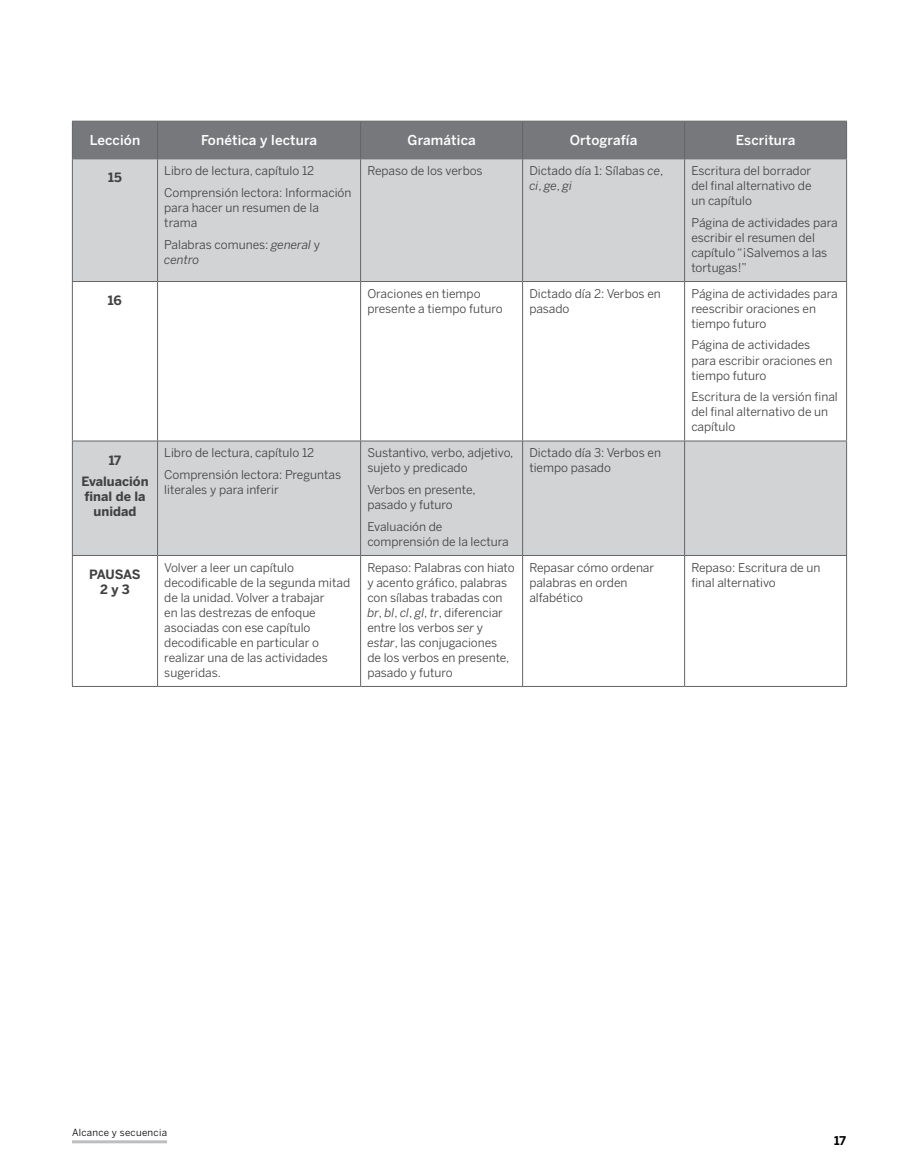
<style>
.page{position:relative;width:918px;height:1175px;background:#fff}
.page>*{position:absolute;margin:0;border:0;box-sizing:border-box;transform-origin:0 0}
.t1{font:500 13.5px "Benton Sans";letter-spacing:.01em;color:#fff}
.t2{font:700 12.75px/15px "Benton Sans";color:#414042;text-align:center}
.t3{font:12px/15px "Benton Sans";color:#414042}
.t4{font:700 12px "Benton Sans";color:#000}
.t5{font:9.75px "Benton Sans";letter-spacing:.03em;color:#000}
.s1{font-style:italic}
</style>
<div class="page">
<hr style="left:72px;top:1140px;width:95px;height:3px;background:#bcbec0">
<div style="left:73px;top:122px;width:773px;height:36px;background:#77787b"></div>
<div style="left:73px;top:159px;width:773px;height:122px;background:#d1d3d4"></div>
<svg style="left:73px;top:282px;width:773px;height:404px"></svg>
<hr style="left:157px;top:121px;width:1px;height:37px;background:#636466">
<hr style="left:360px;top:121px;width:1px;height:37px;background:#636466">
<hr style="left:522px;top:121px;width:1px;height:37px;background:#636466">
<hr style="left:684px;top:121px;width:1px;height:37px;background:#636466">
<hr style="left:72px;top:159px;width:1px;height:122px;background:#636466">
<hr style="left:157px;top:159px;width:1px;height:122px;background:#636466">
<hr style="left:360px;top:159px;width:1px;height:122px;background:#636466">
<hr style="left:522px;top:159px;width:1px;height:122px;background:#636466">
<hr style="left:684px;top:159px;width:1px;height:122px;background:#636466">
<hr style="left:846px;top:159px;width:1px;height:122px;background:#636466">
<hr style="left:72px;top:281px;width:86px;height:1px;background:#636466">
<hr style="left:72px;top:282px;width:1px;height:158px;background:#636466">
<hr style="left:158px;top:281px;width:203px;height:1px;background:#636466">
<hr style="left:157px;top:282px;width:1px;height:158px;background:#636466">
<hr style="left:361px;top:281px;width:162px;height:1px;background:#636466">
<hr style="left:360px;top:282px;width:1px;height:158px;background:#636466">
<hr style="left:523px;top:281px;width:162px;height:1px;background:#636466">
<hr style="left:522px;top:282px;width:1px;height:158px;background:#636466">
<hr style="left:685px;top:281px;width:162px;height:1px;background:#636466">
<hr style="left:684px;top:282px;width:1px;height:158px;background:#636466">
<hr style="left:846px;top:282px;width:1px;height:158px;background:#636466">
<hr style="left:72px;top:440px;width:86px;height:1px;background:#636466">
<hr style="left:72px;top:441px;width:1px;height:114px;background:#636466">
<hr style="left:158px;top:440px;width:203px;height:1px;background:#636466">
<hr style="left:157px;top:441px;width:1px;height:114px;background:#636466">
<hr style="left:361px;top:440px;width:162px;height:1px;background:#636466">
<hr style="left:360px;top:441px;width:1px;height:114px;background:#636466">
<hr style="left:523px;top:440px;width:162px;height:1px;background:#636466">
<hr style="left:522px;top:441px;width:1px;height:114px;background:#636466">
<hr style="left:685px;top:440px;width:162px;height:1px;background:#636466">
<hr style="left:684px;top:441px;width:1px;height:114px;background:#636466">
<hr style="left:846px;top:441px;width:1px;height:114px;background:#636466">
<hr style="left:72px;top:555px;width:86px;height:1px;background:#636466">
<hr style="left:72px;top:556px;width:1px;height:130px;background:#636466">
<hr style="left:158px;top:555px;width:203px;height:1px;background:#636466">
<hr style="left:157px;top:556px;width:1px;height:130px;background:#636466">
<hr style="left:361px;top:555px;width:162px;height:1px;background:#636466">
<hr style="left:360px;top:556px;width:1px;height:130px;background:#636466">
<hr style="left:523px;top:555px;width:162px;height:1px;background:#636466">
<hr style="left:522px;top:556px;width:1px;height:130px;background:#636466">
<hr style="left:685px;top:555px;width:162px;height:1px;background:#636466">
<hr style="left:684px;top:556px;width:1px;height:130px;background:#636466">
<hr style="left:846px;top:556px;width:1px;height:130px;background:#636466">
<hr style="left:72px;top:686px;width:86px;height:1px;background:#636466">
<hr style="left:158px;top:686px;width:203px;height:1px;background:#636466">
<hr style="left:361px;top:686px;width:162px;height:1px;background:#636466">
<hr style="left:523px;top:686px;width:162px;height:1px;background:#636466">
<hr style="left:685px;top:686px;width:162px;height:1px;background:#636466">
<hr style="left:72px;top:121px;width:86px;height:1px;background:#636466">
<hr style="left:72px;top:121px;width:1px;height:37px;background:#636466">
<hr style="left:158px;top:121px;width:203px;height:1px;background:#636466">
<hr style="left:361px;top:121px;width:162px;height:1px;background:#636466">
<hr style="left:523px;top:121px;width:162px;height:1px;background:#636466">
<hr style="left:685px;top:121px;width:162px;height:1px;background:#636466">
<hr style="left:846px;top:121px;width:1px;height:37px;background:#636466">
<hr style="left:72px;top:158px;width:86px;height:1px;background:#636466">
<hr style="left:158px;top:158px;width:203px;height:1px;background:#636466">
<hr style="left:361px;top:158px;width:162px;height:1px;background:#636466">
<hr style="left:523px;top:158px;width:162px;height:1px;background:#636466">
<hr style="left:685px;top:158px;width:162px;height:1px;background:#636466">
<p class="t1" style="left:90px;top:132px;width:52px">Lección</p>
<p class="t1" style="left:201px;top:132px;width:118px">Fonética y lectura</p>
<p class="t1" style="left:408px;top:132px;width:70px">Gramática</p>
<p class="t1" style="left:570px;top:132px;width:69px">Ortografía</p>
<p class="t1" style="left:736px;top:132px;width:61px">Escritura</p>
<p class="t2" style="left:108px;top:170px;width:15px">15</p>
<p class="t3" style="left:164px;top:160px;width:189px;line-height:21.8px">Libro de lectura, capítulo 12<br>Comprensión lectora: Información</p>
<p class="t3" style="left:164px;top:200px;width:156px">para hacer un resumen de la trama</p>
<p class="t3" style="left:164px;top:236px;width:157px">Palabras comunes: <span class="s1">general</span> y <span class="s1">centro</span></p>
<p class="t3" style="left:367px;top:163px;width:117px">Repaso de los verbos</p>
<p class="t3" style="left:529px;top:163px;width:136px">Dictado día 1: Sílabas <span class="s1">ce</span>, <span class="s1">ci</span>, <span class="s1">ge</span>, <span class="s1">gi</span></p>
<p class="t3" style="left:691px;top:163px;width:122px;text-align:justify">Escritura del borrador del final alternativo de un capítulo</p>
<p class="t3" style="left:691px;top:215px;width:148px">Página de actividades para escribir el resumen del capítulo “¡Salvemos a las tortugas!”</p>
<p class="t2" style="left:108px;top:293px;width:16px">16</p>
<p class="t3" style="left:367px;top:286px;width:137px">Oraciones en tiempo presente a tiempo futuro</p>
<p class="t3" style="left:529px;top:286px;width:133px">Dictado día 2: Verbos en pasado</p>
<p class="t3" style="left:691px;top:286px;width:148px">Página de actividades para reescribir oraciones en tiempo futuro</p>
<p class="t3" style="left:691px;top:337px;width:143px">Página de actividades para escribir oraciones en tiempo futuro</p>
<p class="t3" style="left:691px;top:389px;width:148px">Escritura de la versión final del final alternativo de un capítulo</p>
<p class="t2" style="left:81px;top:449px;width:69px;line-height:21.8px">17<br>Evaluación</p>
<p class="t2" style="left:84px;top:489px;width:63px">final de la unidad</p>
<p class="t3" style="left:367px;top:445px;width:148px">Sustantivo, verbo, adjetivo, sujeto y predicado</p>
<p class="t3" style="left:367px;top:482px;width:110px">Verbos en presente, pasado y futuro</p>
<p class="t3" style="left:367px;top:518px;width:143px">Evaluación de comprensión de la lectura</p>
<p class="t3" style="left:529px;top:445px;width:133px">Dictado día 3: Verbos en tiempo pasado</p>
<p class="t3" style="left:164px;top:442px;width:178px;line-height:21.8px">Libro de lectura, capítulo 12<br>Comprensión lectora: Preguntas</p>
<p class="t3" style="left:164px;top:482px;width:116px">literales y para inferir</p>
<p class="t2" style="left:89px;top:566px;width:53px">PAUSAS<br>2 y 3</p>
<p class="t3" style="left:164px;top:559px;width:187px">Volver a leer un capítulo decodificable de la segunda mitad de la unidad. Volver a trabajar<br>en las destrezas de enfoque asociadas con ese capítulo decodificable en particular o realizar una de las actividades sugeridas.</p>
<p class="t3" style="left:367px;top:559px;width:149px">Repaso: Palabras con hiato y acento gráfico, palabras con sílabas trabadas con <span class="s1">br</span>, <span class="s1">bl</span>, <span class="s1">cl</span>, <span class="s1">gl</span>, <span class="s1">tr</span>, diferenciar entre los verbos <span class="s1">ser</span> y <span class="s1">estar</span>, las conjugaciones<br>de los verbos en presente, pasado y futuro</p>
<p class="t3" style="left:529px;top:559px;width:126px">Repasar cómo ordenar palabras en orden alfabético</p>
<p class="t3" style="left:691px;top:559px;width:131px">Repaso: Escritura de un final alternativo</p>
<p class="t5" style="left:72px;top:1126px;width:97px">Alcance y secuencia</p>
<p class="t4" style="left:834px;top:1133px;width:13px">17</p>
</div>
